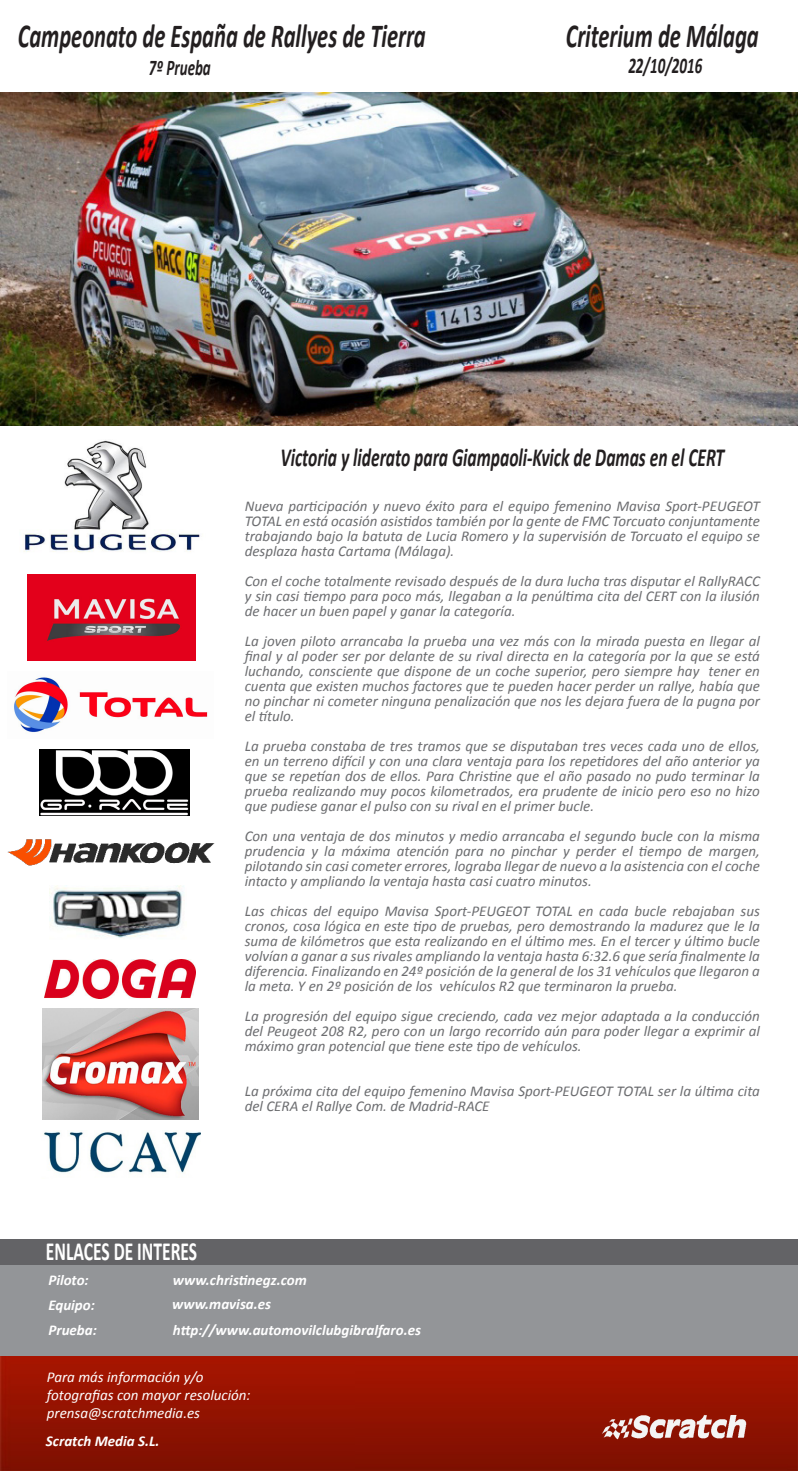
<style>
.page{position:relative;width:798px;height:1471px;background:#fff}
.page>*{position:absolute;margin:0;border:0;box-sizing:border-box;transform-origin:0 0}
.t1{font:italic 700 33.75px "Calibri";color:#231f20;scale:.67 1}
.t2{font:italic 700 26.25px "Calibri";color:#231f20;scale:.67 1}
.t3{font:700 26.25px "Calibri";color:#fff;scale:.67 1}
.t4{font:italic 700 22.5px "Calibri";color:#231f20;scale:.67 1}
.t5{font:italic 15px/15px "Calibri";color:#6c6d70;text-align:justify}
.t6{font:italic 700 15px/24.2px "Calibri";color:#fff}
.t7{font:italic 15px/18px "Calibri";color:#fff}
</style>
<div class="page">
<img style="left:0;top:1356px;width:1px;height:114px">
<img style="left:7px;top:839px;width:208px;height:27px">
<div style="left:1px;top:1238px;width:796px;height:27px;background:#636366"></div>
<div style="left:1px;top:1265px;width:796px;height:91px;background:#939598"></div>
<img style="left:1px;top:1356px;width:354px;height:114px">
<img style="left:355px;top:1356px;width:442px;height:114px">
<img style="left:594px;top:1413px;width:159px;height:27px">
<img style="left:39px;top:749px;width:150px;height:67px">
<img style="left:14px;top:677px;width:194px;height:56px">
<img style="left:45px;top:960px;width:150px;height:38px">
<img style="left:23px;top:440px;width:177px;height:112px">
<img style="left:28px;top:574px;width:167px;height:86px">
<img style="left:49px;top:885px;width:135px;height:53px">
<img style="left:43px;top:1132px;width:158px;height:41px">
<img style="left:43px;top:1009px;width:155px;height:110px">
<img style="left:0;top:92px;width:797px;height:333px">
<h1 class="t1" style="left:18px;top:14px;width:610px">Campeonato de España de Rallyes de Tierra</h1>
<h3 class="t4" style="left:149px;top:53px;width:94px">7º Prueba</h3>
<h1 class="t1" style="left:565px;top:14px;width:290px">Criterium de Málaga</h1>
<h3 class="t4" style="left:628px;top:51px;width:112px">22/10/2016</h3>
<h2 class="t2" style="left:280px;top:440px;width:663px">Victoria y liderato para Giampaoli-Kvick de Damas en el CERT</h2>
<p class="t5" style="left:244px;top:497px;width:516px">Nueva participación y nuevo éxito para el equipo femenino Mavisa Sport-PEUGEOT TOTAL en está ocasión asistidos también por la gente de FMC Torcuato conjuntamente trabajando bajo la batuta de Lucia Romero y la supervisión de Torcuato el equipo se desplaza hasta Cartama (Málaga).</p>
<p class="t5" style="left:244px;top:572px;width:516px">Con el coche totalmente revisado después de la dura lucha tras disputar el RallyRACC y sin casi tiempo para poco más, llegaban a la penúltima cita del CERT con la ilusión de hacer un buen papel y ganar la categoría.</p>
<p class="t5" style="left:244px;top:632px;width:516px">La joven piloto arrancaba la prueba una vez más con la mirada puesta en llegar al final y al poder ser por delante de su rival directa en la categoría por la que se está luchando, consciente que dispone de un coche superior, pero siempre hay tener en cuenta que existen muchos factores que te pueden hacer perder un rallye, había que no pinchar ni cometer ninguna penalización que nos les dejara fuera de la pugna por el título.</p>
<p class="t5" style="left:244px;top:737px;width:516px">La prueba constaba de tres tramos que se disputaban tres veces cada uno de ellos, en un terreno difícil y con una clara ventaja para los repetidores del año anterior ya que se repetían dos de ellos. Para Christine que el año pasado no pudo terminar la prueba realizando muy pocos kilometrados, era prudente de inicio pero eso no hizo que pudiese ganar el pulso con su rival en el primer bucle.</p>
<p class="t5" style="left:244px;top:827px;width:516px">Con una ventaja de dos minutos y medio arrancaba el segundo bucle con la misma prudencia y la máxima atención para no pinchar y perder el tiempo de margen, pilotando sin casi cometer errores, lograba llegar de nuevo a la asistencia con el coche intacto y ampliando la ventaja hasta casi cuatro minutos.</p>
<p class="t5" style="left:244px;top:902px;width:516px">Las chicas del equipo Mavisa Sport-PEUGEOT TOTAL en cada bucle rebajaban sus cronos, cosa lógica en este tipo de pruebas, pero demostrando la madurez que le la suma de kilómetros que esta realizando en el último mes. En el tercer y último bucle volvían a ganar a sus rivales ampliando la ventaja hasta 6:32.6 que sería finalmente la diferencia. Finalizando en 24º posición de la general de los 31 vehículos que llegaron a la meta. Y en 2º posición de los vehículos R2 que terminaron la prueba.</p>
<p class="t5" style="left:244px;top:1007px;width:516px">La progresión del equipo sigue creciendo, cada vez mejor adaptada a la conducción del Peugeot 208 R2, pero con un largo recorrido aún para poder llegar a exprimir al máximo gran potencial que tiene este tipo de vehículos.</p>
<p class="t5" style="left:244px;top:1082px;width:516px">La próxima cita del equipo femenino Mavisa Sport-PEUGEOT TOTAL ser la última cita del CERA el Rallye Com. de Madrid-RACE</p>
<h2 class="t3" style="left:46px;top:1234px;width:227px">ENLACES DE INTERES</h2>
<p class="t6" style="left:48px;top:1267px;width:42px">Piloto:</p>
<p class="t6" style="left:172px;top:1267px;width:136px">www.christinegz.com www.mavisa.es</p>
<p class="t6" style="left:48px;top:1292px;width:48px">Equipo:</p>
<p class="t6" style="left:48px;top:1317px;width:50px">Prueba:</p>
<p class="t6" style="left:173px;top:1317px;width:249px">http://www.automovilclubgibralfaro.es</p>
<p class="t7" style="left:47px;top:1367px;width:205px">Para más información y/o fotografias con mayor resolución: prensa@scratchmedia.es</p>
<p class="t6" style="left:46px;top:1429px;width:115px">Scratch Media S.L.</p>
</div>
